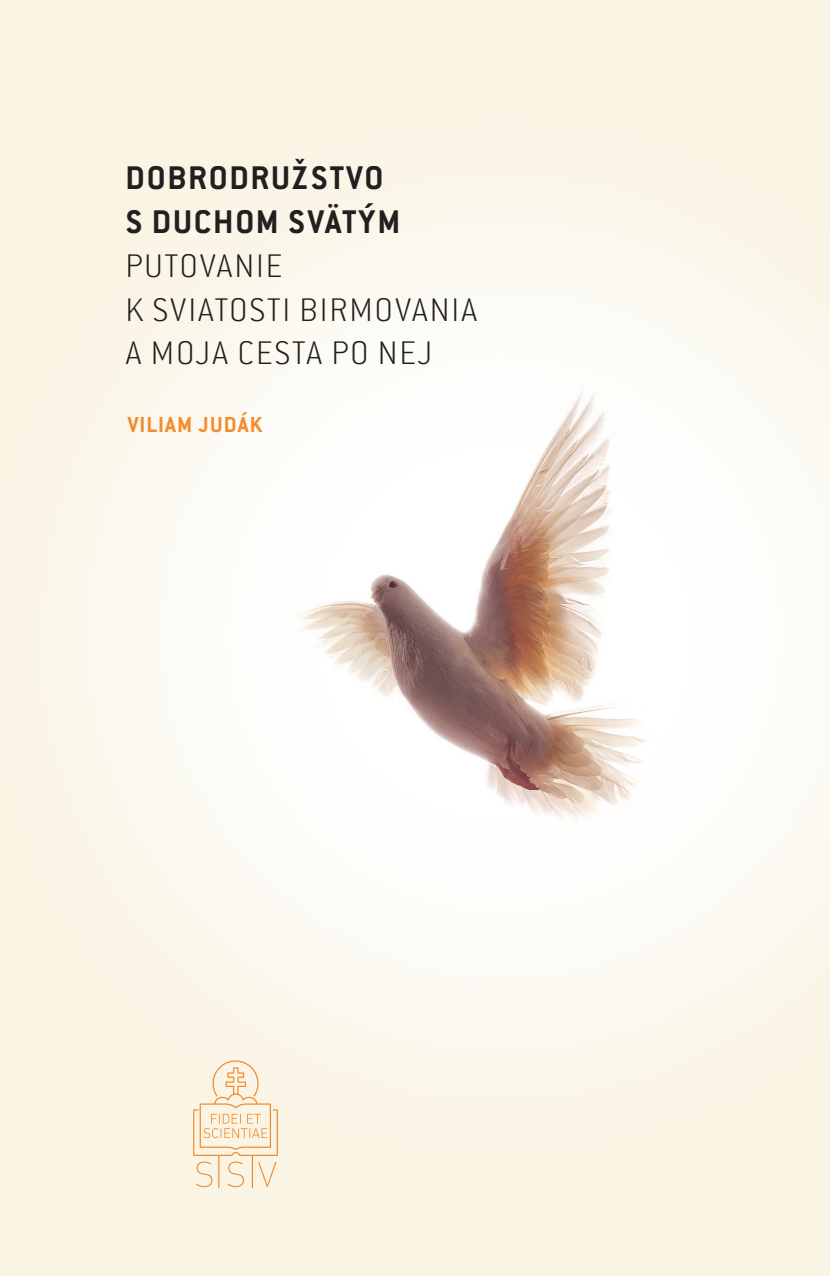
<style>
.page{position:relative;width:830px;height:1276px;background:#fff}
.page>*{position:absolute;margin:0;border:0;box-sizing:border-box;transform-origin:0 0}
.SV-TEXT{font:200 36px "Conduit ITC Pro";letter-spacing:.05em;color:#231f20}
.SV-TEXT-2{font:700 36px "Conduit ITC Pro";letter-spacing:.05em;color:#231f20}
.t1{font:700 23.85px "Conduit ITC Pro";letter-spacing:.05em;color:#f69030}
</style>
<div class="page">
<img style="left:0;top:0;width:829px;height:1276px">
<svg style="left:193px;top:1060px;width:85px;height:128px;background:#f7e6cd"></svg>
<p class="SV-TEXT-2" style="left:125px;top:157px;width:259px">DOBRODRUŽSTVO</p>
<p class="SV-TEXT-2" style="left:125px;top:201px;width:276px">S DUCHOM SVÄTÝM</p>
<p class="SV-TEXT" style="left:125px;top:246px;width:158px">PUTOVANIE</p>
<p class="SV-TEXT" style="left:125px;top:290px;width:353px">K SVIATOSTI BIRMOVANIA</p>
<p class="SV-TEXT" style="left:125px;top:334px;width:308px">A MOJA CESTA PO NEJ</p>
<p class="t1" style="left:128px;top:411px;width:136px">VILIAM JUDÁK</p>
</div>
